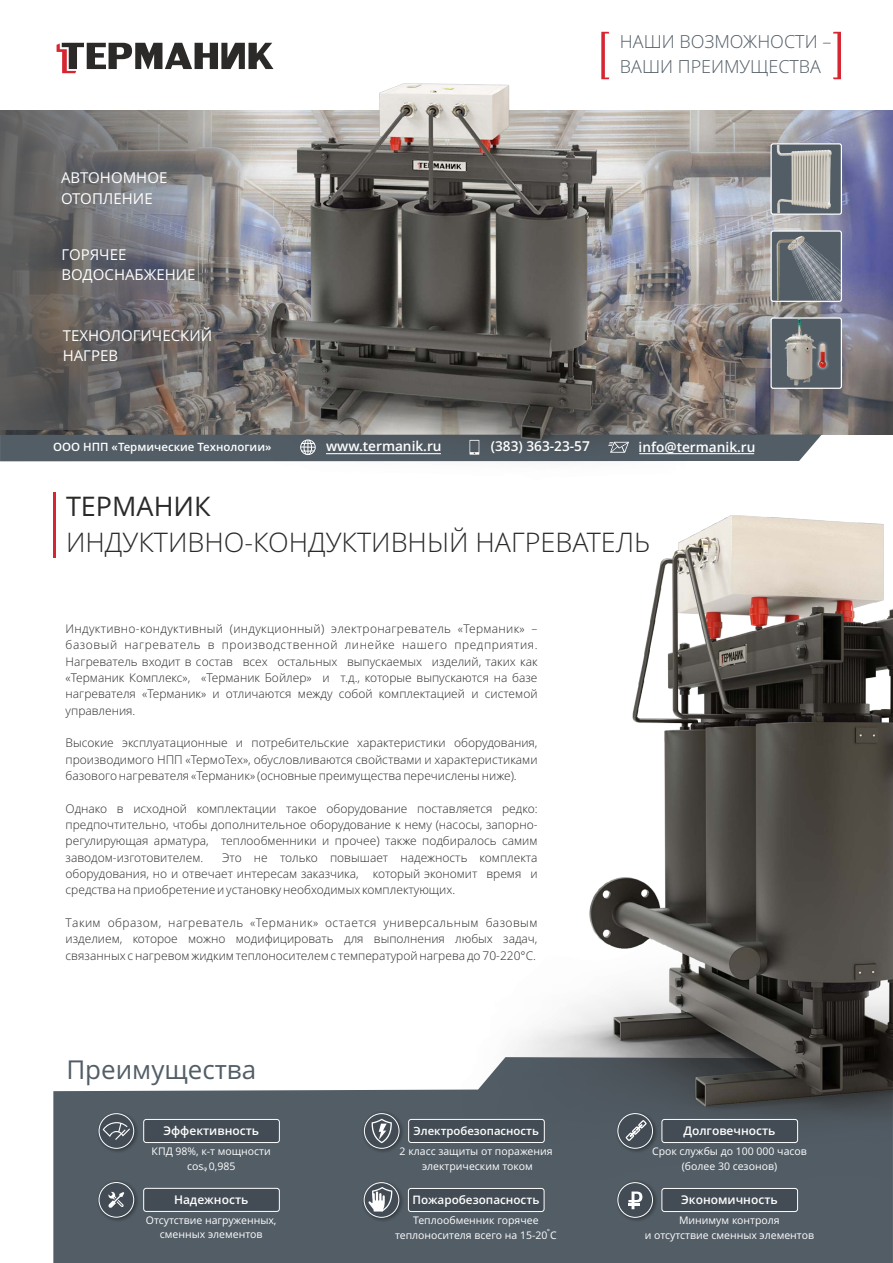
<style>
.page{position:relative;width:893px;height:1263px;background:#fff}
.page>*{position:absolute;margin:0;border:0;box-sizing:border-box;transform-origin:0 0}
.t1{font:300 27px "Open Sans";color:#2b2a29}
.t2{font:27px "Open Sans";color:#2b2a29}
.t3{font:25.95px "Open Sans";color:#525d66}
.t4{font:300 18px/24.5px "Open Sans";color:#525d66}
.t5{font:15px/20.4px "Open Sans";color:#fefefe}
.t6{font:600 13.65px "Open Sans";color:#fefefe}
.t7{font:300 12px/16.4px "Open Sans";color:#2b2a29;text-align:justify}
.t8{font:600 12px "Open Sans";color:#fefefe}
.t9{font:600 11.7px "Open Sans";color:#fefefe}
.t10{font:600 11.4px "Open Sans";color:#fefefe}
.t11{font:10.5px/14.2px "Open Sans";color:#fefefe;text-align:center}
</style>
<div class="page">
<img style="left:0;top:110px;width:893px;height:325px">
<svg style="left:57px;top:43px;width:215px;height:30px"></svg>
<svg style="left:0;top:110px;width:207px;height:320px;background:#6e6c6d"></svg>
<hr style="left:54px;top:493px;width:2px;height:65px;background:#d62631">
<div style="left:770px;top:143px;width:72px;height:72px;background:#525d66;border:1px solid #fefefe;border-radius:2px"></div>
<img style="left:772px;top:145px;width:69px;height:68px;border-radius:2px">
<div style="left:770px;top:230px;width:72px;height:72px;background:#525d66;border:1px solid #fefefe;border-radius:2px"></div>
<img style="left:771px;top:234px;width:70px;height:66px">
<div style="left:770px;top:317px;width:72px;height:72px;background:#525d66;border:1px solid #fefefe;border-radius:2px"></div>
<img style="left:775px;top:318px;width:63px;height:71px">
<img style="left:207px;top:64px;width:487px;height:398px">
<div style="left:53px;top:1089px;width:840px;height:174px;background:#525d66"></div>
<svg style="left:0;top:434px;width:822px;height:27px;background:#566068"></svg>
<hr style="left:326px;top:453px;width:115px;height:1px;background:#fefefe">
<hr style="left:639px;top:453px;width:115px;height:1px;background:#fefefe">
<img style="left:451px;top:515px;width:442px;height:663px">
<div style="left:143px;top:1119px;width:137px;height:24px;background:#434c54;border:1px solid #fefefe;border-radius:3px"></div>
<svg style="left:204px;top:1167px;width:3px;height:5px"></svg>
<img style="left:97px;top:1112px;width:41px;height:41px">
<svg style="left:99px;top:1113px;width:35px;height:36px"></svg>
<svg style="left:103px;top:1122px;width:27px;height:18px"></svg>
<div style="left:143px;top:1188px;width:137px;height:24px;background:#434c54;border:1px solid #fefefe;border-radius:3px"></div>
<img style="left:98px;top:1181px;width:40px;height:41px">
<div style="left:99px;top:1182px;width:35px;height:35px;background:#434c54;border:1px solid #fefefe;border-radius:50%"></div>
<svg style="left:108px;top:1192px;width:16px;height:16px"></svg>
<div style="left:408px;top:1119px;width:137px;height:24px;background:#434c54;border:1px solid #fefefe;border-radius:3px"></div>
<img style="left:362px;top:1112px;width:41px;height:41px">
<svg style="left:364px;top:1113px;width:35px;height:36px"></svg>
<svg style="left:372px;top:1119px;width:20px;height:24px"></svg>
<div style="left:408px;top:1188px;width:136px;height:24px;background:#434c54;border:1px solid #fefefe;border-radius:3px"></div>
<img style="left:362px;top:1181px;width:41px;height:41px">
<svg style="left:364px;top:1182px;width:35px;height:36px"></svg>
<svg style="left:368px;top:1187px;width:24px;height:24px"></svg>
<div style="left:661px;top:1119px;width:137px;height:24px;background:#434c54;border:1px solid #fefefe;border-radius:3px"></div>
<img style="left:616px;top:1112px;width:41px;height:41px">
<svg style="left:617px;top:1113px;width:36px;height:36px"></svg>
<svg style="left:624px;top:1119px;width:24px;height:23px"></svg>
<div style="left:661px;top:1188px;width:137px;height:24px;background:#434c54;border:1px solid #fefefe;border-radius:3px"></div>
<img style="left:616px;top:1181px;width:41px;height:41px">
<svg style="left:617px;top:1182px;width:36px;height:36px"></svg>
<svg style="left:628px;top:1191px;width:14px;height:18px"></svg>
<svg style="left:601px;top:32px;width:8px;height:47px"></svg>
<svg style="left:833px;top:32px;width:8px;height:47px"></svg>
<p class="t5" style="left:61px;top:169px;width:108px">АВТОНОМНОЕ<br>ОТОПЛЕНИЕ</p>
<p class="t5" style="left:62px;top:246px;width:136px">ГОРЯЧЕЕ<br>ВОДОСНАБЖЕНИЕ</p>
<p class="t5" style="left:63px;top:327px;width:151px">ТЕХНОЛОГИЧЕСКИЙ<br>НАГРЕВ</p>
<h3 class="t4" style="left:620px;top:31px;width:213px">НАШИ ВОЗМОЖНОСТИ –<br>ВАШИ ПРЕИМУЩЕСТВА</h3>
<p class="t10" style="left:53px;top:442px;width:220px">ООО НПП «Термические Технологии»</p>
<p class="t6" style="left:326px;top:441px;width:117px">www.termanik.ru</p>
<p class="t6" style="left:491px;top:441px;width:101px">(383) 363-23-57</p>
<p class="t6" style="left:639px;top:441px;width:118px">info@termanik.ru</p>
<h1 class="t2" style="left:66px;top:495px;width:146px">ТЕРМАНИК</h1>
<h1 class="t1" style="left:66px;top:532px;width:586px">ИНДУКТИВНО-КОНДУКТИВНЫЙ НАГРЕВАТЕЛЬ</h1>
<p class="t7" style="left:66px;top:622px;width:473px">Индуктивно-кондуктивный (индукционный) электронагреватель «Терманик» – базовый нагреватель в производственной линейке нашего предприятия.<br>Нагреватель входит в состав всех остальных выпускаемых изделий, таких как «Терманик Комплекс», «Терманик Бойлер» и т.д., которые выпускаются на базе нагревателя «Терманик» и отличаются между собой комплектацией и системой управления.</p>
<p class="t7" style="left:66px;top:736px;width:473px">Высокие эксплуатационные и потребительские характеристики оборудования, производимого НПП «ТермоТех», обусловливаются свойствами и характеристиками базового нагревателя «Терманик» (основные преимущества перечислены ниже).</p>
<p class="t7" style="left:66px;top:801px;width:473px">Однако в исходной комплектации такое оборудование поставляется редко: предпочтительно, чтобы дополнительное оборудование к нему (насосы, запорно&shy;регулирующая арматура, теплообменники и прочее) также подбиралось самим заводом-изготовителем.</p>
<p class="t7" style="left:66px;top:850px;width:473px;text-indent:157px">Это не только повышает надежность комплекта оборудования, но и отвечает интересам заказчика, который экономит время и средства на приобретение и установку необходимых комплектующих.</p>
<p class="t7" style="left:66px;top:916px;width:473px">Таким образом, нагреватель «Терманик» остается универсальным базовым изделием, которое можно модифицировать для выполнения любых задач, связанных с нагревом жидким теплоносителем с температурой нагрева до 70-220°С.</p>
<h2 class="t3" style="left:66px;top:1059px;width:191px">Преимущества</h2>
<p class="t8" style="left:163px;top:1126px;width:97px">Эффективность</p>
<p class="t10" style="left:413px;top:1126px;width:127px">Электробезопасность</p>
<p class="t8" style="left:683px;top:1126px;width:94px">Долговечность</p>
<p class="t11" style="left:152px;top:1145px;width:121px">КПД 98%, к-т мощности cos 0,985</p>
<p class="t11" style="left:400px;top:1145px;width:154px">2 класс защиты от поражения электрическим током</p>
<p class="t11" style="left:652px;top:1145px;width:156px">Срок службы до 100 000 часов (более 30 сезонов)</p>
<p class="t8" style="left:174px;top:1195px;width:76px">Надежность</p>
<p class="t9" style="left:412px;top:1195px;width:129px">Пожаробезопасность</p>
<p class="t8" style="left:681px;top:1195px;width:98px">Экономичность</p>
<p class="t11" style="left:146px;top:1214px;width:132px">Отсутствие нагруженных, сменных элементов</p>
<p class="t11" style="left:395px;top:1214px;width:163px">Теплообменник горячее теплоносителя всего на 15-20 С<sup>°</sup></p>
<p class="t11" style="left:645px;top:1214px;width:171px">Минимум контроля<br>и отсутствие сменных элементов</p>
</div>
